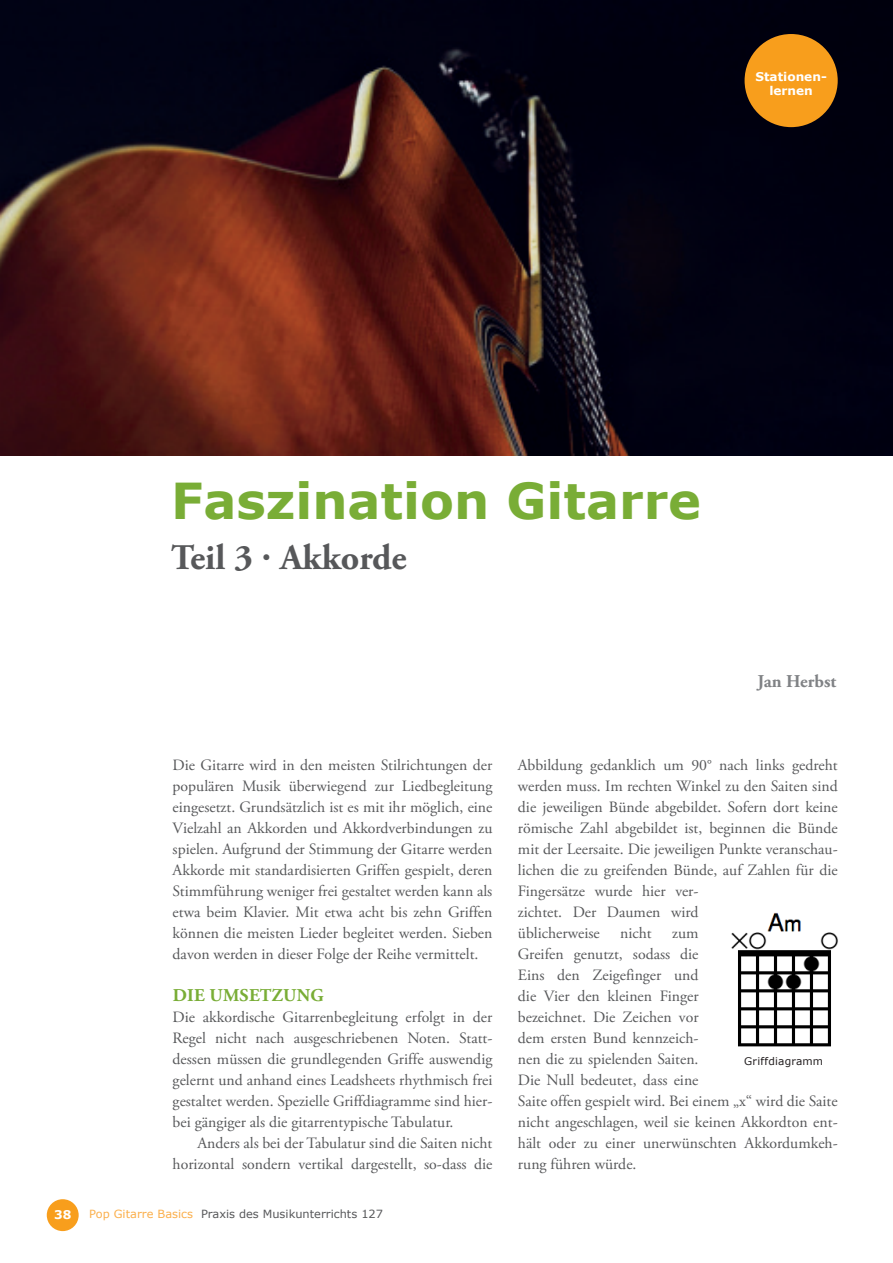
<style>
.page{position:relative;width:893px;height:1263px;background:#fff}
.page>*{position:absolute;margin:0;border:0;box-sizing:border-box;transform-origin:0 0}
.Titel{font:700 49.5px "Verdana";color:#79ad36}
.Untertitel{font:700 36px "Adobe Garamond Pro";color:#57585a}
.Fließtext_Zwischenüb{font:700 18px "Adobe Garamond Pro";letter-spacing:.015em;color:#79ad36}
.Autor{font:700 18px "Adobe Garamond Pro";color:#808285}
.Fließtext_Einzug{font:15.75px/21px "Adobe Garamond Pro";color:#57585a}
.Fließtext{font:15.75px/21px "Adobe Garamond Pro";color:#57585a;text-align:justify}
.t1{font:700 12px/13.5px "Verdana";color:#fff;text-align:center}
.t2{font:11.25px "Verdana";color:#57585a}
.Quellen_text{font:10.5px "Verdana";letter-spacing:.015em;color:#231f20}
.s1{color:#fbaf4b}
</style>
<div class="page">
<div style="left:47px;top:1199px;width:32px;height:32px;background:#f89e1c;border-radius:50%"></div>
<img style="left:0;top:0;width:893px;height:455px">
<div style="left:745px;top:34px;width:93px;height:93px;background:#f89e1c;border-radius:50%"></div>
<img style="left:731px;top:912px;width:107px;height:135px">
<p class="t1" style="left:755px;top:70px;width:73px">Stationen&shy;lernen</p>
<p class="Titel" style="left:171px;top:466px;width:531px">Faszination Gitarre</p>
<p class="Untertitel" style="left:171px;top:536px;width:237px">Teil 3 · Akkorde</p>
<p class="Autor" style="left:757px;top:671px;width:80px">Jan Herbst</p>
<p class="Fließtext" style="left:173px;top:755px;width:321px">Die Gitarre wird in den meisten Stilrichtungen der populären Musik überwiegend zur Liedbegleitung eingesetzt. Grundsätzlich ist es mit ihr möglich, eine Vielzahl an Akkorden und Akkordverbindungen zu spielen. Aufgrund der Stimmung der Gitarre werden Akkorde mit standardisierten Griffen gespielt, deren Stimmführung weniger frei gestaltet werden kann als etwa beim Klavier. Mit etwa acht bis zehn Griffen können die meisten Lieder begleitet werden. Sieben davon werden in dieser Folge der Reihe vermittelt.</p>
<p class="Fließtext_Zwischenüb" style="left:173px;top:985px;width:152px">DIE UMSETZUNG</p>
<p class="Fließtext" style="left:173px;top:1007px;width:321px">Die akkordische Gitarrenbegleitung erfolgt in der Regel nicht nach ausgeschriebenen Noten. Statt&shy;dessen müssen die grundlegenden Griffe auswendig gelernt und anhand eines Leadsheets rhythmisch frei gestaltet werden. Spezielle Griffdiagramme sind hier&shy;bei gängiger als die gitarrentypische Tabulatur.</p>
<p class="Fließtext_Einzug" style="left:173px;top:1133px;width:321px;text-align:right">Anders als bei der Tabulatur sind die Saiten nicht horizontal sondern vertikal dargestellt, so-dass die</p>
<p class="t1" style="left:54px;top:1207px;width:19px">38</p>
<p class="t2" style="left:89px;top:1206px;width:295px"><span class="s1">Pop Gitarre Basics</span> Praxis des Musikunterrichts 127</p>
<p class="Fließtext_Einzug" style="left:518px;top:755px;width:321px">Abbildung gedanklich um 90° nach links gedreht werden muss. Im rechten Winkel zu den Saiten sind die jeweiligen Bünde abgebildet. Sofern dort keine römische Zahl abgebildet ist, beginnen die Bünde mit der Leersaite. Die jeweiligen Punkte veranschau&shy;lichen die zu greifenden Bünde, auf Zahlen für die Fingersätze wurde hier ver-<br>zichtet. Der Daumen wird<br>üblicherweise</p>
<p class="Fließtext_Einzug" style="left:620px;top:923px;width:33px">nicht</p>
<p class="Fließtext_Einzug" style="left:518px;top:923px;width:321px;text-indent:154px">zum<br>Greifen genutzt, sodass die<br>Eins den Zeigefinger und<br>die Vier den kleinen Finger<br>bezeichnet. Die Zeichen vor<br>dem ersten Bund kennzeich-<br>nen die zu spielenden Saiten.<br>Die Null bedeutet, dass eine<br>Saite offen gespielt wird. Bei einem „x“ wird die Saite nicht angeschlagen, weil sie keinen Akkordton ent&shy;hält oder zu einer unerwünschten Akkordumkeh&shy;rung führen würde.</p>
<p class="Quellen_text" style="left:744px;top:1054px;width:80px">Griffdiagramm</p>
</div>
